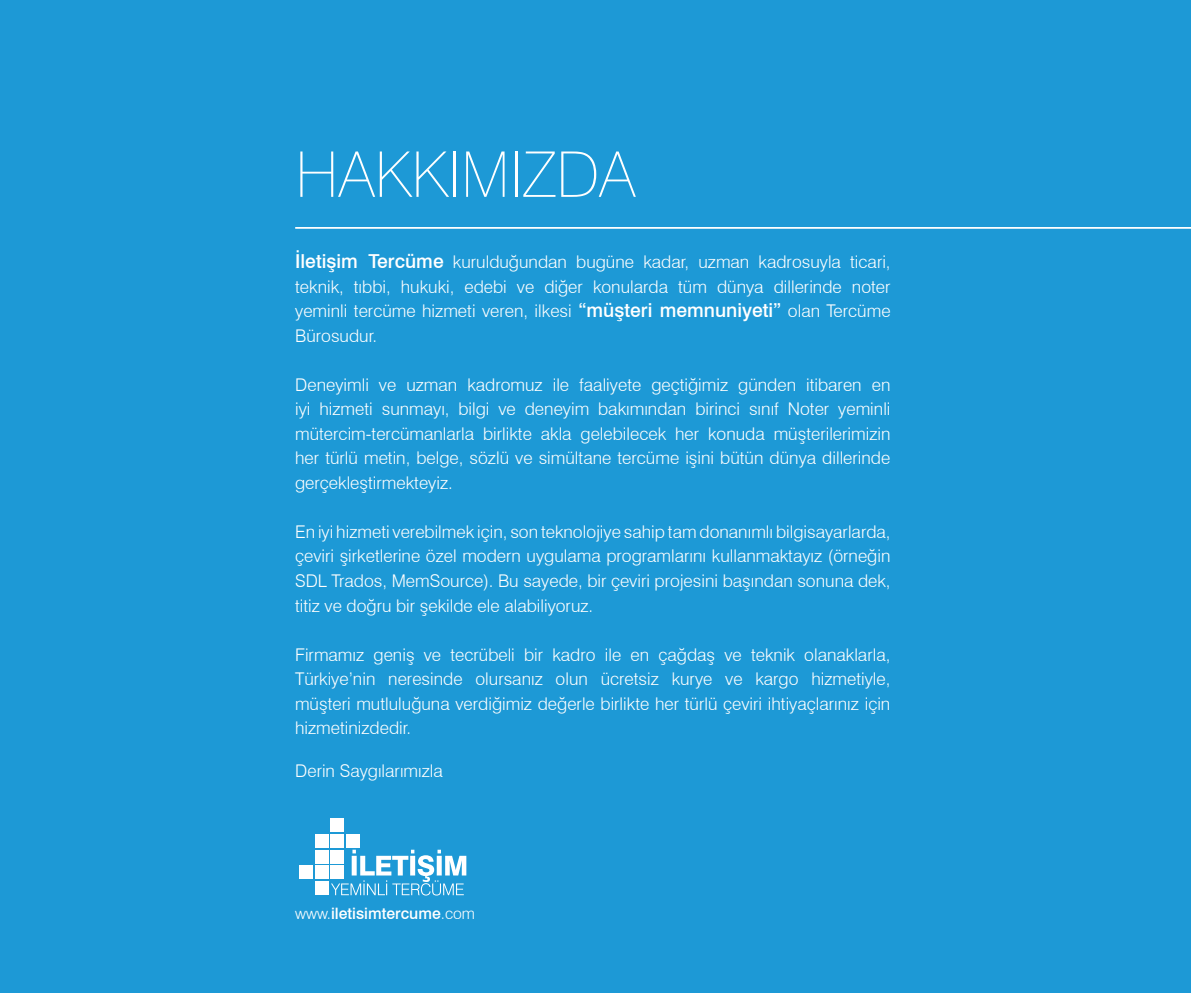
<style>
.page{position:relative;width:1191px;height:993px;background:#fff}
.page>*{position:absolute;margin:0;border:0;box-sizing:border-box;transform-origin:0 0}
.t1{font:100 63px "Swiss 721 BT";color:#fff}
.t2{font:300 17.5px/24.5px "Swiss 721 BT";color:#fff;text-align:justify}
.t3{font:500 15.75px "Swiss 721 BT";color:#fff}
.s1{font-weight:500;font-size:19.25px}
.s2{font-weight:300}
</style>
<div class="page">
<div style="left:0;top:0;width:1191px;height:992px;background:#1d99d6"></div>
<hr style="left:295px;top:227px;width:896px;height:2px;background:#fff">
<div style="left:330px;top:817px;width:14px;height:14px;background:#fff"></div>
<div style="left:330px;top:833px;width:14px;height:14px;background:#fff"></div>
<div style="left:346px;top:833px;width:14px;height:14px;background:#fff"></div>
<div style="left:315px;top:833px;width:13px;height:14px;background:#fff"></div>
<div style="left:330px;top:849px;width:14px;height:14px;background:#fff"></div>
<div style="left:315px;top:849px;width:13px;height:14px;background:#fff"></div>
<div style="left:315px;top:865px;width:13px;height:14px;background:#fff"></div>
<div style="left:330px;top:865px;width:14px;height:14px;background:#fff"></div>
<div style="left:299px;top:865px;width:14px;height:14px;background:#fff"></div>
<div style="left:315px;top:880px;width:13px;height:14px;background:#fff"></div>
<svg style="left:331px;top:849px;width:135px;height:46px"></svg>
<h1 class="t1" style="left:295px;top:136px;width:341px">HAKKIMIZDA</h1>
<p class="t2" style="left:295px;top:249px;width:597px"><span class="s1">İletişim Tercüme</span> kurulduğundan bugüne kadar, uzman kadrosuyla ticari, teknik, tıbbi, hukuki, edebi ve diğer konularda tüm dünya dillerinde noter yeminli tercüme hizmeti veren, ilkesi <span class="s1">“müşteri memnuniyeti”</span> olan Tercüme Bürosudur.</p>
<p class="t2" style="left:295px;top:372px;width:597px">Deneyimli ve uzman kadromuz ile faaliyete geçtiğimiz günden itibaren en iyi hizmeti sunmayı, bilgi ve deneyim bakımından birinci sınıf Noter yeminli mütercim-tercümanlarla birlikte akla gelebilecek her konuda müşterilerimizin her türlü metin, belge, sözlü ve simültane tercüme işini bütün dünya dillerinde gerçekleştirmekteyiz.</p>
<p class="t2" style="left:295px;top:519px;width:597px">En iyi hizmeti verebilmek için, son teknolojiye sahip tam donanımlı bilgisayarlarda, çeviri şirketlerine özel modern uygulama programlarını kullanmaktayız (örneğin SDL Trados, MemSource). Bu sayede, bir çeviri projesini başından sonuna dek, titiz ve doğru bir şekilde ele alabiliyoruz.</p>
<p class="t2" style="left:295px;top:641px;width:597px">Firmamız geniş ve tecrübeli bir kadro ile en çağdaş ve teknik olanaklarla, Türkiye’nin neresinde olursanız olun ücretsiz kurye ve kargo hizmetiyle, müşteri mutluluğuna verdiğimiz değerle birlikte her türlü çeviri ihtiyaçlarınız için hizmetinizdedir.</p>
<p class="t2" style="left:295px;top:758px;width:149px">Derin Saygılarımızla</p>
<p class="t3" style="left:295px;top:903px;width:181px"><span class="s2">www.</span>iletisimtercume<span class="s2">.com</span></p>
</div>
